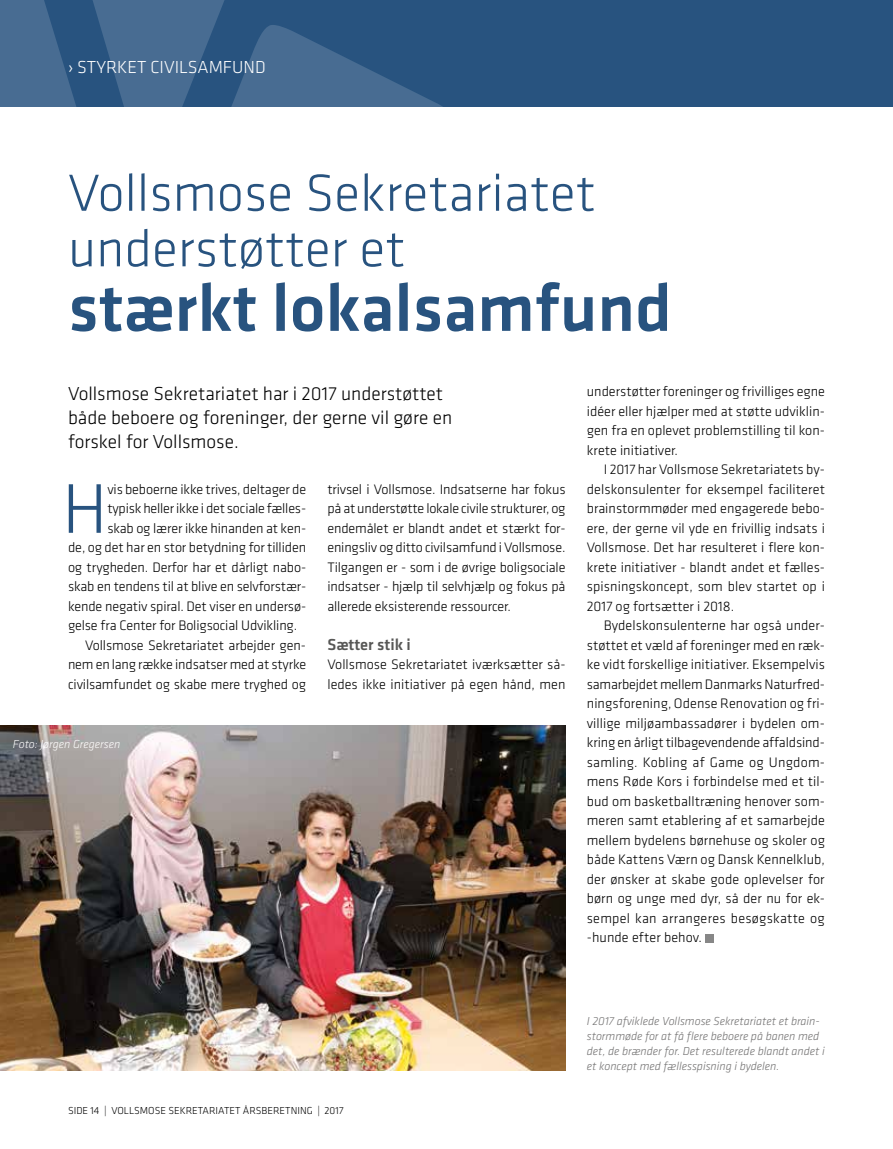
<style>
.page{position:relative;width:893px;height:1149px;background:#fff}
.page>*{position:absolute;margin:0;border:0;box-sizing:border-box;transform-origin:0 0}
.t1{font:300 72.75px "Klavika";color:#28537f}
.t2{font:500 69px "Klavika";color:#28537f}
.t3{font:300 54px/55.5px "Klavika";color:#28537f}
.t4{font:300 19.5px/24px "Klavika";color:#000}
.t5{font:300 18px "Klavika";color:#fff}
.t6{font:500 16.5px "Klavika";color:#575756}
.t7{font:300 14.25px/19.5px "Klavika";letter-spacing:-.01em;color:#000;text-align:justify}
.t8{font:italic 300 12px/15px "Klavika";color:#706f6f}
.t9{font:italic 300 12px "Klavika";color:#fff}
.t10{font:300 10.5px "Klavika";color:#000}
</style>
<div class="page">
<div style="left:0;top:0;width:893px;height:106px;background:#28537f"></div>
<div style="left:0;top:0;width:50px;height:107px;background:#486c92"></div>
<svg style="left:50px;top:0;width:175px;height:107px"></svg>
<svg style="left:154px;top:24px;width:309px;height:83px;fill:#486c92"></svg>
<img style="left:0;top:725px;width:566px;height:344px">
<div style="left:705px;top:933px;width:9px;height:9px;background:#878787"></div>
<p class="t5" style="left:68px;top:56px;width:199px">› STYRKET CIVILSAMFUND</p>
<h3 class="t3" style="left:68px;top:164px;width:529px">Vollsmose Sekretariatet understøtter et</h3>
<h2 class="t2" style="left:68px;top:261px;width:605px">stærkt lokalsamfund</h2>
<h3 class="t4" style="left:68px;top:381px;width:386px">Vollsmose Sekretariatet har i 2017 understøttet både beboere og foreninger, der gerne vil gøre en forskel for Vollsmose.</h3>
<h1 class="t1" style="left:62px;top:464px;width:47px">H</h1>
<p class="t7" style="left:107px;top:479px;width:200px">vis beboerne ikke trives, deltager de</p>
<p class="t7" style="left:107px;top:498px;width:200px">typisk heller ikke i det sociale fælles-</p>
<p class="t7" style="left:107px;top:518px;width:200px">skab og lærer ikke hinanden at ken-</p>
<p class="t7" style="left:68px;top:537px;width:240px">de, og det har en stor betydning for tilliden</p>
<p class="t7" style="left:68px;top:557px;width:240px">og trygheden. Derfor har et dårligt nabo-</p>
<p class="t7" style="left:68px;top:576px;width:240px">skab en tendens til at blive en selvforstær-</p>
<p class="t7" style="left:68px;top:596px;width:240px">kende negativ spiral. Det viser en undersø-</p>
<p class="t7" style="left:68px;top:615px;width:231px">gelse fra Center for Boligsocial Udvikling.</p>
<p class="t7" style="left:85px;top:635px;width:222px">Vollsmose Sekretariatet arbejder gen-</p>
<p class="t7" style="left:68px;top:654px;width:240px">nem en lang række indsatser med at styrke</p>
<p class="t7" style="left:68px;top:674px;width:240px">civilsamfundet og skabe mere tryghed og</p>
<p class="t9" style="left:13px;top:736px;width:109px">Foto: Jørgen Gregersen</p>
<p class="t7" style="left:327px;top:479px;width:240px">trivsel i Vollsmose. Indsatserne har fokus på at understøtte lokale civile strukturer, og endemålet er blandt andet et stærkt for&shy;eningsliv og ditto civilsamfund i Vollsmose.<br>Tilgangen er - som i de øvrige boligsociale indsatser - hjælp til selvhjælp og fokus på allerede eksisterende ressourcer.</p>
<p class="t6" style="left:327px;top:633px;width:85px">Sætter stik i</p>
<p class="t7" style="left:327px;top:654px;width:240px">Vollsmose Sekretariatet iværksætter så&shy;ledes ikke initiativer på egen hånd, men</p>
<p class="t7" style="left:587px;top:381px;width:240px">understøtter foreninger og frivilliges egne idéer eller hjælper med at støtte udviklin&shy;gen fra en oplevet problemstilling til kon&shy;krete initiativer.</p>
<p class="t7" style="left:587px;top:459px;width:240px;text-indent:17px">I 2017 har Vollsmose Sekretariatets by&shy;delskonsulenter for eksempel faciliteret brainstormmøder med engagerede bebo&shy;ere, der gerne vil yde en frivillig indsats i Vollsmose. Det har resulteret i flere kon&shy;krete initiativer - blandt andet et fælles&shy;spisningskoncept, som blev startet op i 2017 og fortsætter i 2018.</p>
<p class="t7" style="left:587px;top:615px;width:240px;text-indent:17px">Bydelskonsulenterne har også under&shy;støttet et væld af foreninger med en ræk&shy;ke vidt forskellige initiativer. Eksempelvis samarbejdet mellem Danmarks Naturfred&shy;ningsforening, Odense Renovation og fri&shy;villige miljøambassadører i bydelen om&shy;kring en årligt tilbagevendende affaldsind&shy;samling. Kobling af Game og Ungdom&shy;mens Røde Kors i forbindelse med et til&shy;bud om basketballtræning henover som&shy;meren samt etablering af et samarbejde mellem bydelens børnehuse og skoler og både Kattens Værn og Dansk Kennelklub, der ønsker at skabe gode oplevelser for børn og unge med dyr, så der nu for ek&shy;sempel kan arrangeres besøgskatte og -hunde efter behov.</p>
<p class="t10" style="left:68px;top:1103px;width:277px">SIDE 14 | VOLLSMOSE SEKRETARIATET ÅRSBERETNING | 2017</p>
<p class="t8" style="left:587px;top:1013px;width:240px">I 2017 afviklede Vollsmose Sekretariatet et brain&shy;stormmøde for at få flere beboere på banen med det, de brænder for. Det resulterede blandt andet i et koncept med fællesspisning i bydelen.</p>
</div>
